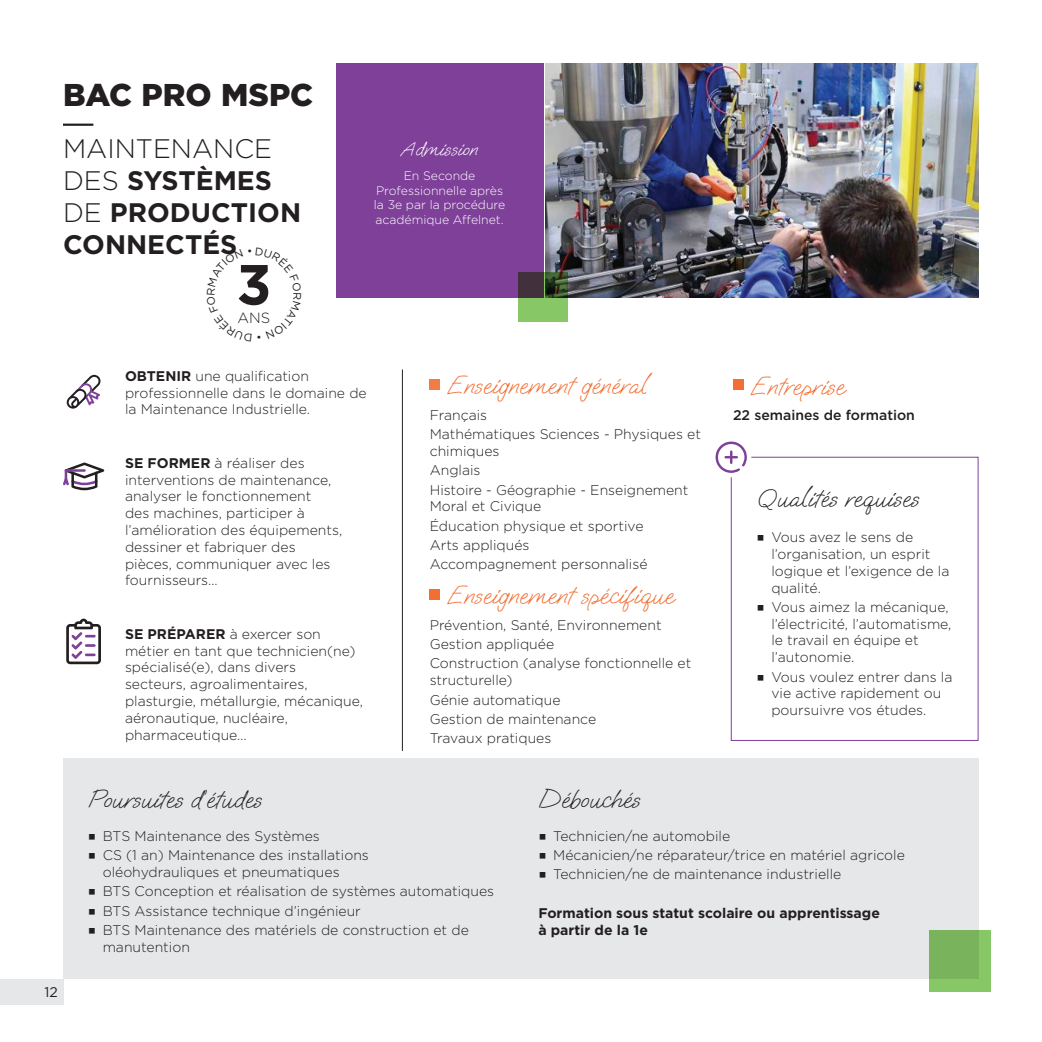
<style>
.page{position:relative;width:1042px;height:1042px;background:#fff}
.page>*{position:absolute;margin:0;border:0;box-sizing:border-box;transform-origin:0 0}
.t1{font:700 56.52px "Gotham";color:#231f20}
.t2{font:900 31.5px "Gotham";color:#231f20}
.t3{font:700 26.78px/32.2px "Gotham";color:#231f20}
.t4{font:26.25px "Oooh Baby";color:#f26e32}
.t5{font:26.25px "Oooh Baby";color:#231f20}
.t6{font:21px "Oooh Baby";color:#fff}
.t7{font:300 14.7px "Gotham";color:#231f20}
.t8{font:300 14px/16.8px "Gotham";color:#231f20}
.t9{font:700 14px/16.8px "Gotham";color:#231f20}
.t10{font:500 14px "Gotham";color:#231f20}
.t11{font:14px "Gotham";color:#231f20}
.t12{font:300 12.25px/14.7px "Gotham";color:#fff;text-align:center}
.s1{font-weight:300}
.s2{font-weight:700}
.s3{font-family:"Letter Gothic Std";font-weight:400}
</style>
<div class="page">
<div style="left:0;top:979px;width:63px;height:25px;background:#e6e7e9"></div>
<img style="left:546px;top:63px;width:433px;height:234px">
<div style="left:336px;top:63px;width:207px;height:234px;background:#7e4098"></div>
<div style="left:63px;top:759px;width:916px;height:220px;background:#e6e7e9"></div>
<svg style="left:930px;top:930px;width:61px;height:61px;background:#7dba5f"></svg>
<svg style="left:67px;top:375px;width:33px;height:34px"></svg>
<svg style="left:63px;top:462px;width:41px;height:28px"></svg>
<svg style="left:66px;top:618px;width:35px;height:46px"></svg>
<svg style="left:518px;top:272px;width:50px;height:50px;background:#607f4b"></svg>
<div style="left:430px;top:379px;width:10px;height:10px;background:#f37c46"></div>
<div style="left:430px;top:589px;width:10px;height:10px;background:#f26e32"></div>
<hr style="left:63px;top:124px;width:30px;height:2px;background:#231f20">
<hr style="left:402px;top:369px;width:1px;height:382px;background:#231f20">
<div style="left:731px;top:457px;width:247px;height:284px;border:1px solid #7e4098"></div>
<div style="left:711px;top:437px;width:40px;height:40px;background:#fff;border-radius:50%"></div>
<svg style="left:715px;top:441px;width:32px;height:32px"></svg>
<div style="left:733px;top:379px;width:10px;height:11px;background:#f26e32"></div>
<h2 class="t2" style="left:63px;top:73px;width:252px">BAC PRO MSPC</h2>
<h3 class="t3" style="left:63px;top:132px;width:240px"><span class="s1">MAINTENANCE<br>DES</span> SYSTÈMES<br><span class="s1">DE</span> PRODUCTION<br>CONNECTÉS</h3>
<h1 class="t1" style="left:236px;top:247px;width:37px">3</h1>
<p class="t7" style="left:238px;top:308px;width:34px">ANS</p>
<h3 class="t6" style="left:401px;top:134px;width:78px">Admission</h3>
<p class="t12" style="left:374px;top:168px;width:133px">En Seconde<br>Professionnelle après la 3e par la procédure académique Affelnet.</p>
<p class="t8" style="left:125px;top:367px;width:243px"><span class="s2">OBTENIR</span> une qualification professionnelle dans le domaine de la Maintenance Industrielle.</p>
<p class="t8" style="left:125px;top:454px;width:219px"><span class="s2">SE FORMER</span> à réaliser des interventions de maintenance, analyser le fonctionnement<br>des machines, participer à l’amélioration des équipements, dessiner et fabriquer des pièces, communiquer avec les fournisseurs…</p>
<p class="t8" style="left:125px;top:625px;width:239px"><span class="s2">SE PRÉPARER</span> à exercer son métier en tant que technicien(ne) spécialisé(e), dans divers<br>secteurs, agroalimentaires, plasturgie, métallurgie, mécanique, aéronautique, nucléaire, pharmaceutique…</p>
<h3 class="t4" style="left:447px;top:367px;width:200px">Enseignement général</h3>
<p class="t8" style="left:430px;top:405px;width:273px;line-height:19.2px">Français<br>Mathématiques Sciences - Physiques et</p>
<p class="t8" style="left:430px;top:441px;width:260px;line-height:19.2px">chimiques<br>Anglais<br>Histoire - Géographie - Enseignement</p>
<p class="t8" style="left:430px;top:496px;width:219px;line-height:19.2px">Moral et Civique<br>Éducation physique et sportive<br>Arts appliqués<br>Accompagnement personnalisé</p>
<h3 class="t4" style="left:447px;top:577px;width:227px">Enseignement spécifique</h3>
<p class="t8" style="left:430px;top:615px;width:263px;line-height:19.2px">Prévention, Santé, Environnement<br>Gestion appliquée<br>Construction (analyse fonctionnelle et</p>
<p class="t8" style="left:430px;top:670px;width:168px;line-height:19.2px">structurelle)<br>Génie automatique<br>Gestion de maintenance<br>Travaux pratiques</p>
<h3 class="t4" style="left:751px;top:367px;width:94px">Entreprise</h3>
<p class="t10" style="left:733px;top:406px;width:183px">22 semaines de formation</p>
<h3 class="t5" style="left:756px;top:480px;width:164px">Qualités requises</h3>
<p class="t8" style="left:771px;top:528px;width:179px;text-indent:-15px"><span class="s3">■</span> Vous avez le sens de l’organisation, un esprit logique et l’exigence de la qualité.</p>
<p class="t8" style="left:771px;top:598px;width:182px;text-indent:-15px"><span class="s3">■</span> Vous aimez la mécanique, l’électricité, l’automatisme, le travail en équipe et l’autonomie.</p>
<p class="t8" style="left:771px;top:668px;width:183px;text-indent:-15px"><span class="s3">■</span> Vous voulez entrer dans la vie active rapidement ou poursuivre vos études.</p>
<p class="t11" style="left:45px;top:983px;width:15px">12</p>
<h3 class="t5" style="left:88px;top:781px;width:175px">Poursuites d’études</h3>
<p class="t8" style="left:88px;top:827px;width:233px"><span class="s3">■</span> BTS Maintenance des Systèmes</p>
<p class="t8" style="left:103px;top:846px;width:268px;text-indent:-15px"><span class="s3">■</span> CS (1 an) Maintenance des installations oléohydrauliques et pneumatiques</p>
<p class="t8" style="left:88px;top:882px;width:408px"><span class="s3">■</span> BTS Conception et réalisation de systèmes automatiques</p>
<p class="t8" style="left:88px;top:902px;width:275px"><span class="s3">■</span> BTS Assistance technique d’ingénieur</p>
<p class="t8" style="left:103px;top:921px;width:368px;text-indent:-15px"><span class="s3">■</span> BTS Maintenance des matériels de construction et de manutention</p>
<h3 class="t5" style="left:538px;top:781px;width:103px">Débouchés</h3>
<p class="t8" style="left:538px;top:827px;width:193px"><span class="s3">■</span> Technicien/ne automobile</p>
<p class="t8" style="left:538px;top:846px;width:368px"><span class="s3">■</span> Mécanicien/ne réparateur/trice en matériel agricole</p>
<p class="t8" style="left:538px;top:865px;width:304px"><span class="s3">■</span> Technicien/ne de maintenance industrielle</p>
<p class="t9" style="left:538px;top:904px;width:343px">Formation sous statut scolaire ou apprentissage à partir de la 1e</p>
</div>
